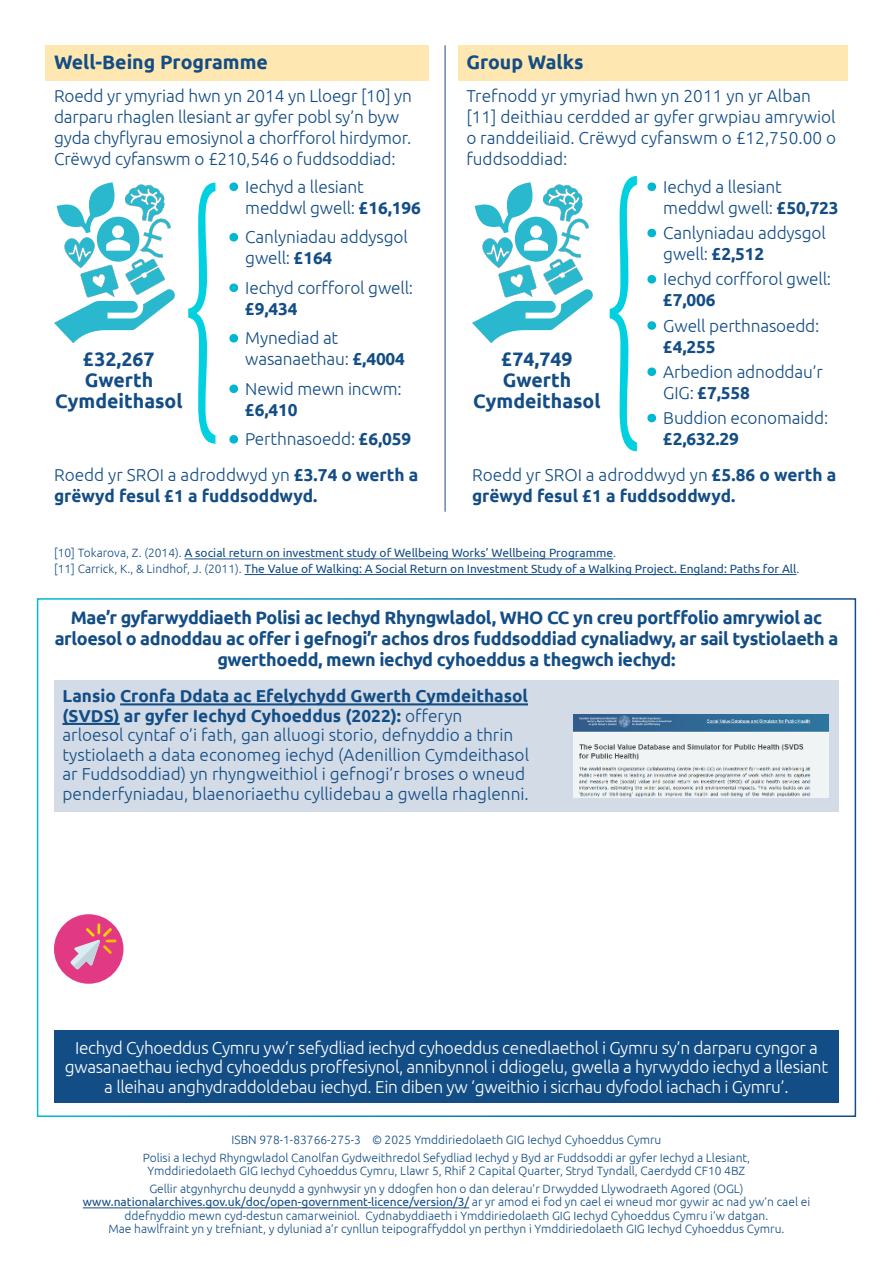
<style>
.page{position:relative;width:893px;height:1263px;background:#fff}
.page>*{position:absolute;margin:0;border:0;box-sizing:border-box;transform-origin:0 0}
.t1{font:700 19.5px/21px "Ubuntu";color:#134d85;text-align:center}
.t2{font:700 18px/21px "Ubuntu";letter-spacing:-.02em;color:#134d85;text-align:center}
.t3{font:300 17.25px/21px "Ubuntu";letter-spacing:-.01em;color:#134d85}
.t4{font:300 17.25px/19.5px "Ubuntu";letter-spacing:-.02em;color:#fff;text-align:center}
.t5{font:700 17.25px/21px "Ubuntu";color:#134d85}
.t6{font:300 12px/17.7px "Ubuntu";color:#134d85;text-align:center}
.t7{font:12px/15.6px "Ubuntu";color:#134d85}
.s1{font-weight:700;font-size:30px;color:#fff}
.s2{font-weight:700}
.s3{font-weight:300}
.s4{font-weight:400}
</style>
<div class="page">
<div style="left:45px;top:45px;width:384px;height:36px;background:#fee7b0"></div>
<div style="left:458px;top:45px;width:389px;height:36px;background:#fee7b0"></div>
<hr style="left:185px;top:558px;width:428px;height:1px;background:#134d85">
<hr style="left:245px;top:574px;width:551px;height:1px;background:#134d85">
<div style="left:54px;top:680px;width:785px;height:132px;background:#d2dbe6"></div>
<hr style="left:120px;top:703px;width:408px;height:2px;background:#134d85">
<hr style="left:63px;top:723px;width:57px;height:2px;background:#134d85">
<img style="left:574px;top:714px;width:254px;height:83px">
<div style="left:54px;top:1030px;width:785px;height:73px;background:#134d85"></div>
<hr style="left:83px;top:1207px;width:386px;height:1px;background:#134d85">
<div style="left:54px;top:914px;width:69px;height:70px;background:#e13983;border-radius:50%"></div>
<svg style="left:70px;top:923px;width:46px;height:46px"></svg>
<hr style="left:445px;top:45px;width:1px;height:467px;background:#134d85">
<svg style="left:54px;top:289px;width:121px;height:54px"></svg>
<svg style="left:57px;top:182px;width:73px;height:72px"></svg>
<img style="left:118px;top:182px;width:47px;height:49px">
<img style="left:57px;top:229px;width:45px;height:30px">
<img style="left:130px;top:209px;width:41px;height:39px">
<img style="left:117px;top:248px;width:53px;height:54px">
<img style="left:71px;top:254px;width:59px;height:60px">
<svg style="left:472px;top:289px;width:121px;height:54px"></svg>
<svg style="left:475px;top:182px;width:73px;height:72px"></svg>
<img style="left:535px;top:182px;width:48px;height:49px">
<img style="left:475px;top:229px;width:45px;height:30px">
<img style="left:548px;top:209px;width:41px;height:39px">
<img style="left:535px;top:248px;width:53px;height:54px">
<img style="left:489px;top:254px;width:59px;height:60px">
<svg style="left:188px;top:183px;width:27px;height:261px"></svg>
<svg style="left:610px;top:176px;width:27px;height:275px"></svg>
<p class="t1" style="left:54px;top:51px;width:215px">Well-Being Programme</p>
<p class="t3" style="left:54px;top:85px;width:360px">Roedd yr ymyriad hwn yn 2014 yn Lloegr [10] yn darparu rhaglen llesiant ar gyfer pobl sy’n byw gyda chyflyrau emosiynol a chorfforol hirdymor.<br>Crëwyd cyfanswm o £210,546 o fuddsoddiad:</p>
<p class="t3" style="left:245px;top:176px;width:177px;text-indent:-17px"><span class="s1">•</span> Iechyd a llesiant meddwl gwell: <span class="s2">£16,196</span></p>
<p class="t3" style="left:245px;top:226px;width:164px;text-indent:-17px"><span class="s1">•</span> Canlyniadau addysgol gwell: <span class="s2">£164</span></p>
<p class="t3" style="left:245px;top:277px;width:169px;text-indent:-17px"><span class="s1">•</span> Iechyd corfforol gwell: <span class="s2">£9,434</span></p>
<p class="t3" style="left:245px;top:327px;width:161px;text-indent:-17px"><span class="s1">•</span> Mynediad at wasanaethau: <span class="s2">£,4004</span></p>
<p class="t3" style="left:245px;top:378px;width:158px;text-indent:-17px"><span class="s1">•</span> Newid mewn incwm: <span class="s2">£6,410</span></p>
<p class="t3" style="left:54px;top:421px;width:366px;line-height:35.2px;text-indent:174px"><span class="s1">•</span> Perthnasoedd: <span class="s2">£6,059<br></span>Roedd yr SROI a adroddwyd yn <span class="s2">£3.74 o werth a</span></p>
<p class="t5" style="left:54px;top:485px;width:265px">grëwyd fesul £1 a fuddsoddwyd.</p>
<p class="t1" style="left:55px;top:348px;width:129px">£32,267<br>Gwerth<br>Cymdeithasol</p>
<p class="t1" style="left:466px;top:51px;width:119px">Group Walks</p>
<p class="t3" style="left:466px;top:85px;width:371px">Trefnodd yr ymyriad hwn yn 2011 yn yr Alban [11] deithiau cerdded ar gyfer grwpiau amrywiol o randdeiliaid. Crëwyd cyfanswm o £12,750.00 o fuddsoddiad:</p>
<p class="t3" style="left:663px;top:176px;width:177px;text-indent:-17px"><span class="s1">•</span> Iechyd a llesiant meddwl gwell: <span class="s2">£50,723</span></p>
<p class="t3" style="left:663px;top:222px;width:164px;text-indent:-17px"><span class="s1">•</span> Canlyniadau addysgol gwell: <span class="s2">£2,512</span></p>
<p class="t3" style="left:663px;top:268px;width:169px;text-indent:-17px"><span class="s1">•</span> Iechyd corfforol gwell: <span class="s2">£7,006</span></p>
<p class="t3" style="left:663px;top:315px;width:158px;text-indent:-17px"><span class="s1">•</span> Gwell perthnasoedd: <span class="s2">£4,255</span></p>
<p class="t3" style="left:663px;top:361px;width:161px;text-indent:-17px"><span class="s1">•</span> Arbedion adnoddau’r<br>GIG: <span class="s2">£7,558</span></p>
<p class="t3" style="left:663px;top:407px;width:166px;text-indent:-17px"><span class="s1">•</span> Buddion economaidd: <span class="s2">£2,632.29</span></p>
<p class="t5" style="left:472px;top:464px;width:366px"><span class="s3">Roedd yr SROI a adroddwyd yn</span> £5.86 o werth a grëwyd fesul £1 a fuddsoddwyd.</p>
<p class="t1" style="left:473px;top:348px;width:129px">£74,749<br>Gwerth<br>Cymdeithasol</p>
<p class="t7" style="left:54px;top:545px;width:747px"><span class="s3">[10] Tokarova, Z. (2014).</span> A social return on investment study of Wellbeing Works’ Wellbeing Programme<span class="s3">.<br>[11] Carrick, K., &amp; Lindhof, J. (2011).</span> The Value of Walking: A Social Return on Investment Study of a Walking Project. England: Paths for All<span class="s3">.</span></p>
<p class="t2" style="left:55px;top:607px;width:785px">Mae’r gyfarwyddiaeth Polisi ac Iechyd Rhyngwladol, WHO CC yn creu portffolio amrywiol ac arloesol o adnoddau ac offer i gefnogi’r achos dros fuddsoddiad cynaliadwy, ar sail tystiolaeth a gwerthoedd, mewn iechyd cyhoeddus a thegwch iechyd:</p>
<p class="t3" style="left:63px;top:686px;width:468px;line-height:19.5px"><span class="s2">Lansio Cronfa Ddata ac Efelychydd Gwerth Cymdeithasol (SVDS) ar gyfer Iechyd Cyhoeddus (2022):</span> offeryn<br>arloesol cyntaf o’i fath, gan alluogi storio, defnyddio a thrin tystiolaeth a data economeg iechyd (Adenillion Cymdeithasol ar Fuddsoddiad) yn rhyngweithiol i gefnogi’r broses o wneud penderfyniadau, blaenoriaethu cyllidebau a gwella rhaglenni.</p>
<p class="t4" style="left:65px;top:1037px;width:765px">Iechyd Cyhoeddus Cymru yw’r sefydliad iechyd cyhoeddus cenedlaethol i Gymru sy’n darparu cyngor a gwasanaethau iechyd cyhoeddus proffesiynol, annibynnol i ddiogelu, gwella a hyrwyddo iechyd a llesiant a lleihau anghydraddoldebau iechyd. Ein diben yw ‘gweithio i sicrhau dyfodol iachach i Gymru’.</p>
<p class="t6" style="left:143px;top:1130px;width:609px">ISBN 978-1-83766-275-3 © 2025 Ymddiriedolaeth GIG Iechyd Cyhoeddus Cymru<br>Polisi a Iechyd Rhyngwladol Canolfan Gydweithredol Sefydliad Iechyd y Byd ar Fuddsoddi ar gyfer Iechyd a Llesiant,</p>
<p class="t6" style="left:148px;top:1162px;width:599px;text-align:left">Ymddiriedolaeth GIG Iechyd Cyhoeddus Cymru, Llawr 5, Rhif 2 Capital Quarter, Stryd Tyndall, Caerdydd CF10 4BZ<br>Gellir atgynhyrchu deunydd a gynhwysir yn y ddogfen hon o dan delerau’r Drwydded Llywodraeth Agored (OGL)</p>
<p class="t6" style="left:83px;top:1195px;width:729px;line-height:13.5px"><span class="s4">www.nationalarchives.gov.uk/doc/open-government-licence/version/3/</span> ar yr amod ei fod yn cael ei wneud mor gywir ac nad yw’n cael ei ddefnyddio mewn cyd-destun camarweiniol. Cydnabyddiaeth i Ymddiriedolaeth GIG Iechyd Cyhoeddus Cymru i’w datgan.<br>Mae hawlfraint yn y trefniant, y dyluniad a’r cynllun teipograffyddol yn perthyn i Ymddiriedolaeth GIG Iechyd Cyhoeddus Cymru.</p>
</div>
